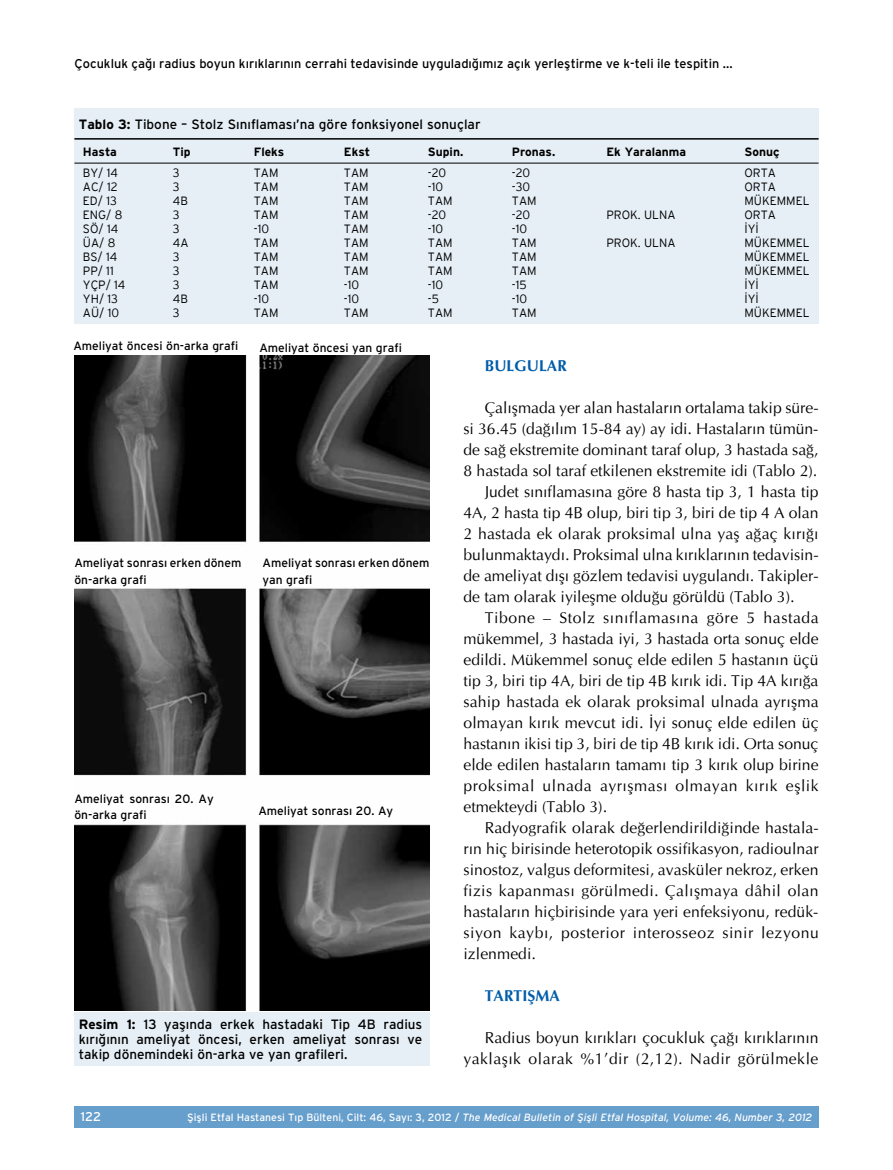
<style>
.page{position:relative;width:893px;height:1170px;background:#fff}
.page>*{position:absolute;margin:0;border:0;box-sizing:border-box;transform-origin:0 0}
.t1{font:15.75px/21px "Optima";color:#000;text-align:right}
.t2{font:15.75px "Optima";letter-spacing:.035em;color:#000}
.t3{font:15.75px "Optima";letter-spacing:.025em;color:#000}
.t4{font:700 15.75px "Optima";color:#005daa}
.t5{font:13.5px/15px "Interstate";color:#000;text-align:justify}
.t6{font:12.75px "Interstate";color:#000}
.t7{font:12.75px "Interstate";color:#fff}
.t8{font:300 12px "Interstate";color:#000}
.t9{font:12px/16.5px "Interstate";color:#000}
.t10{font:700 12px "Interstate";color:#000}
.t11{font:italic 10.5px "Interstate";color:#fff}
.s1{font-weight:700}
.s2{font-style:normal}
</style>
<div class="page">
<div style="left:74px;top:1106px;width:745px;height:21px;background:#669ecc"></div>
<div style="left:74px;top:108px;width:745px;height:29px;background:#e6eff6"></div>
<div style="left:74px;top:137px;width:745px;height:186px;background:#e6eff6"></div>
<hr style="left:74px;top:138px;width:745px;height:2px;background:#000">
<hr style="left:74px;top:163px;width:745px;height:1px;background:#000">
<div style="left:74px;top:1011px;width:355px;height:54px;background:#e6eff6"></div>
<img style="left:74px;top:356px;width:355px;height:653px">
<p class="t6" style="left:74px;top:57px;width:660px">Çocukluk çağı radius boyun kırıklarının cerrahi tedavisinde uyguladığımız açık yerleştirme ve k-teli ile tespitin ...</p>
<p class="t5" style="left:79px;top:117px;width:403px"><span class="s1">Tablo 3:</span> Tibone – Stolz Sınıflaması’na göre fonksiyonel sonuçlar</p>
<p class="t10" style="left:83px;top:145px;width:36px">Hasta</p>
<p class="t10" style="left:173px;top:145px;width:19px">Tip</p>
<p class="t10" style="left:254px;top:145px;width:32px">Fleks</p>
<p class="t10" style="left:344px;top:145px;width:28px">Ekst</p>
<p class="t10" style="left:428px;top:145px;width:37px">Supin.</p>
<p class="t10" style="left:512px;top:145px;width:45px">Pronas.</p>
<p class="t10" style="left:606px;top:145px;width:81px">Ek Yaralanma</p>
<p class="t10" style="left:744px;top:145px;width:37px">Sonuç</p>
<p class="t8" style="left:83px;top:166px;width:37px">BY/ 14</p>
<p class="t8" style="left:173px;top:166px;width:8px">3</p>
<p class="t8" style="left:254px;top:166px;width:26px">TAM</p>
<p class="t8" style="left:344px;top:166px;width:26px">TAM</p>
<p class="t8" style="left:428px;top:166px;width:20px">-20</p>
<p class="t8" style="left:512px;top:166px;width:20px">-20</p>
<p class="t8" style="left:744px;top:166px;width:33px">ORTA</p>
<p class="t8" style="left:83px;top:180px;width:36px">AC/ 12</p>
<p class="t8" style="left:173px;top:180px;width:8px">3</p>
<p class="t8" style="left:254px;top:180px;width:26px">TAM</p>
<p class="t8" style="left:344px;top:180px;width:26px">TAM</p>
<p class="t8" style="left:428px;top:180px;width:17px">-10</p>
<p class="t8" style="left:512px;top:180px;width:20px">-30</p>
<p class="t8" style="left:744px;top:180px;width:33px">ORTA</p>
<p class="t8" style="left:83px;top:194px;width:35px">ED/ 13</p>
<p class="t8" style="left:173px;top:194px;width:17px">4B</p>
<p class="t8" style="left:254px;top:194px;width:26px">TAM</p>
<p class="t8" style="left:344px;top:194px;width:26px">TAM</p>
<p class="t8" style="left:428px;top:194px;width:26px">TAM</p>
<p class="t8" style="left:512px;top:194px;width:26px">TAM</p>
<p class="t8" style="left:744px;top:194px;width:67px">MÜKEMMEL</p>
<p class="t8" style="left:83px;top:208px;width:41px">ENG/ 8</p>
<p class="t8" style="left:173px;top:208px;width:8px">3</p>
<p class="t8" style="left:254px;top:208px;width:26px">TAM</p>
<p class="t8" style="left:344px;top:208px;width:26px">TAM</p>
<p class="t8" style="left:428px;top:208px;width:20px">-20</p>
<p class="t8" style="left:512px;top:208px;width:20px">-20</p>
<p class="t8" style="left:606px;top:208px;width:71px">PROK. ULNA</p>
<p class="t8" style="left:744px;top:208px;width:33px">ORTA</p>
<p class="t8" style="left:83px;top:222px;width:37px">SÖ/ 14</p>
<p class="t8" style="left:173px;top:222px;width:8px">3</p>
<p class="t8" style="left:254px;top:222px;width:17px">-10</p>
<p class="t8" style="left:344px;top:222px;width:26px">TAM</p>
<p class="t8" style="left:428px;top:222px;width:17px">-10</p>
<p class="t8" style="left:512px;top:222px;width:17px">-10</p>
<p class="t8" style="left:744px;top:222px;width:16px">İYİ</p>
<p class="t8" style="left:83px;top:236px;width:34px">ÜA/ 8</p>
<p class="t8" style="left:173px;top:236px;width:17px">4A</p>
<p class="t8" style="left:254px;top:236px;width:26px">TAM</p>
<p class="t8" style="left:344px;top:236px;width:26px">TAM</p>
<p class="t8" style="left:428px;top:236px;width:26px">TAM</p>
<p class="t8" style="left:512px;top:236px;width:26px">TAM</p>
<p class="t8" style="left:606px;top:236px;width:71px">PROK. ULNA</p>
<p class="t8" style="left:744px;top:236px;width:67px">MÜKEMMEL</p>
<p class="t8" style="left:83px;top:250px;width:36px">BS/ 14</p>
<p class="t8" style="left:173px;top:250px;width:8px">3</p>
<p class="t8" style="left:254px;top:250px;width:26px">TAM</p>
<p class="t8" style="left:344px;top:250px;width:26px">TAM</p>
<p class="t8" style="left:428px;top:250px;width:26px">TAM</p>
<p class="t8" style="left:512px;top:250px;width:26px">TAM</p>
<p class="t8" style="left:744px;top:250px;width:67px">MÜKEMMEL</p>
<p class="t8" style="left:83px;top:264px;width:32px">PP/ 11</p>
<p class="t8" style="left:173px;top:264px;width:8px">3</p>
<p class="t8" style="left:254px;top:264px;width:26px">TAM</p>
<p class="t8" style="left:344px;top:264px;width:26px">TAM</p>
<p class="t8" style="left:428px;top:264px;width:26px">TAM</p>
<p class="t8" style="left:512px;top:264px;width:26px">TAM</p>
<p class="t8" style="left:744px;top:264px;width:67px">MÜKEMMEL</p>
<p class="t8" style="left:83px;top:278px;width:44px">YÇP/ 14</p>
<p class="t8" style="left:173px;top:278px;width:8px">3</p>
<p class="t8" style="left:254px;top:278px;width:26px">TAM</p>
<p class="t8" style="left:344px;top:278px;width:17px">-10</p>
<p class="t8" style="left:428px;top:278px;width:17px">-10</p>
<p class="t8" style="left:512px;top:278px;width:16px">-15</p>
<p class="t8" style="left:744px;top:278px;width:16px">İYİ</p>
<p class="t8" style="left:83px;top:292px;width:37px">YH/ 13</p>
<p class="t8" style="left:173px;top:292px;width:17px">4B</p>
<p class="t8" style="left:254px;top:292px;width:17px">-10</p>
<p class="t8" style="left:344px;top:292px;width:17px">-10</p>
<p class="t8" style="left:428px;top:292px;width:13px">-5</p>
<p class="t8" style="left:512px;top:292px;width:17px">-10</p>
<p class="t8" style="left:744px;top:292px;width:16px">İYİ</p>
<p class="t8" style="left:83px;top:306px;width:38px">AÜ/ 10</p>
<p class="t8" style="left:173px;top:306px;width:8px">3</p>
<p class="t8" style="left:254px;top:306px;width:26px">TAM</p>
<p class="t8" style="left:344px;top:306px;width:26px">TAM</p>
<p class="t8" style="left:428px;top:306px;width:26px">TAM</p>
<p class="t8" style="left:512px;top:306px;width:26px">TAM</p>
<p class="t8" style="left:744px;top:306px;width:67px">MÜKEMMEL</p>
<p class="t9" style="left:73px;top:338px;width:166px">Ameliyat öncesi ön-arka grafi</p>
<p class="t9" style="left:259px;top:339px;width:144px">Ameliyat öncesi yan grafi</p>
<p class="t9" style="left:74px;top:554px;width:168px">Ameliyat sonrası erken dönem ön-arka grafi</p>
<p class="t9" style="left:263px;top:554px;width:168px">Ameliyat sonrası erken dönem yan grafi</p>
<p class="t9" style="left:74px;top:789px;width:141px">Ameliyat sonrası 20. Ay ön-arka grafi</p>
<p class="t9" style="left:258px;top:802px;width:136px">Ameliyat sonrası 20. Ay</p>
<p class="t5" style="left:79px;top:1016px;width:345px"><span class="s1">Resim 1:</span> 13 yaşında erkek hastadaki Tip 4B radius kırığının ameliyat öncesi, erken ameliyat sonrası ve takip dönemindeki ön-arka ve yan grafileri.</p>
<p class="t4" style="left:485px;top:355px;width:84px">BULGULAR</p>
<p class="t1" style="left:485px;top:397px;width:335px">Çalışmada yer alan hastaların ortalama takip süre-</p>
<p class="t1" style="left:463px;top:418px;width:357px">si 36.45 (dağılım 15-84 ay) ay idi. Hastaların tümün-</p>
<p class="t1" style="left:463px;top:439px;width:357px">de sağ ekstremite dominant taraf olup, 3 hastada sağ,</p>
<p class="t1" style="left:463px;top:460px;width:355px">8 hastada sol taraf etkilenen ekstremite idi (Tablo 2).</p>
<p class="t1" style="left:485px;top:481px;width:335px">Judet sınıflamasına göre 8 hasta tip 3, 1 hasta tip</p>
<p class="t1" style="left:463px;top:502px;width:357px">4A, 2 hasta tip 4B olup, biri tip 3, biri de tip 4 A olan</p>
<p class="t1" style="left:463px;top:523px;width:357px">2 hastada ek olarak proksimal ulna yaş ağaç kırığı</p>
<p class="t1" style="left:463px;top:544px;width:357px">bulunmaktaydı. Proksimal ulna kırıklarının tedavisin-</p>
<p class="t1" style="left:463px;top:565px;width:357px">de ameliyat dışı gözlem tedavisi uygulandı. Takipler-</p>
<p class="t1" style="left:463px;top:585px;width:332px">de tam olarak iyileşme olduğu görüldü (Tablo 3).</p>
<p class="t2" style="left:485px;top:608px;width:335px">Tibone – Stolz sınıflamasına göre 5 hastada</p>
<p class="t1" style="left:463px;top:627px;width:357px">mükemmel, 3 hastada iyi, 3 hastada orta sonuç elde</p>
<p class="t1" style="left:463px;top:648px;width:356px">edildi. Mükemmel sonuç elde edilen 5 hastanın üçü</p>
<p class="t1" style="left:463px;top:669px;width:356px">tip 3, biri tip 4A, biri de tip 4B kırık idi. Tip 4A kırığa</p>
<p class="t1" style="left:463px;top:690px;width:357px">sahip hastada ek olarak proksimal ulnada ayrışma</p>
<p class="t1" style="left:463px;top:711px;width:357px">olmayan kırık mevcut idi. İyi sonuç elde edilen üç</p>
<p class="t1" style="left:463px;top:732px;width:356px">hastanın ikisi tip 3, biri de tip 4B kırık idi. Orta sonuç</p>
<p class="t1" style="left:463px;top:753px;width:357px">elde edilen hastaların tamamı tip 3 kırık olup birine</p>
<p class="t2" style="left:463px;top:776px;width:357px">proksimal ulnada ayrışması olmayan kırık eşlik</p>
<p class="t1" style="left:463px;top:795px;width:145px">etmekteydi (Tablo 3).</p>
<p class="t1" style="left:485px;top:816px;width:335px">Radyografik olarak değerlendirildiğinde hastala-</p>
<p class="t1" style="left:463px;top:837px;width:357px">rın hiç birisinde heterotopik ossifikasyon, radioulnar</p>
<p class="t1" style="left:463px;top:858px;width:357px">sinostoz, valgus deformitesi, avasküler nekroz, erken</p>
<p class="t3" style="left:463px;top:881px;width:357px">fizis kapanması görülmedi. Çalışmaya dâhil olan</p>
<p class="t1" style="left:463px;top:900px;width:357px">hastaların hiçbirisinde yara yeri enfeksiyonu, redük-</p>
<p class="t2" style="left:463px;top:923px;width:357px">siyon kaybı, posterior interosseoz sinir lezyonu</p>
<p class="t1" style="left:463px;top:942px;width:74px">izlenmedi.</p>
<p class="t4" style="left:485px;top:985px;width:77px">TARTIŞMA</p>
<p class="t1" style="left:463px;top:1026px;width:357px">Radius boyun kırıkları çocukluk çağı kırıklarının yaklaşık olarak %1’dir (2,12). Nadir görülmekle</p>
<p class="t7" style="left:81px;top:1108px;width:22px">122</p>
<p class="t11" style="left:187px;top:1110px;width:626px"><span class="s2">Şişli Etfal Hastanesi T›p Bülteni, Cilt: 46, Say›: 3, 2012 /</span> The Medical Bulletin of Şişli Etfal Hospital, Volume: 46, Number 3, 2012</p>
</div>
